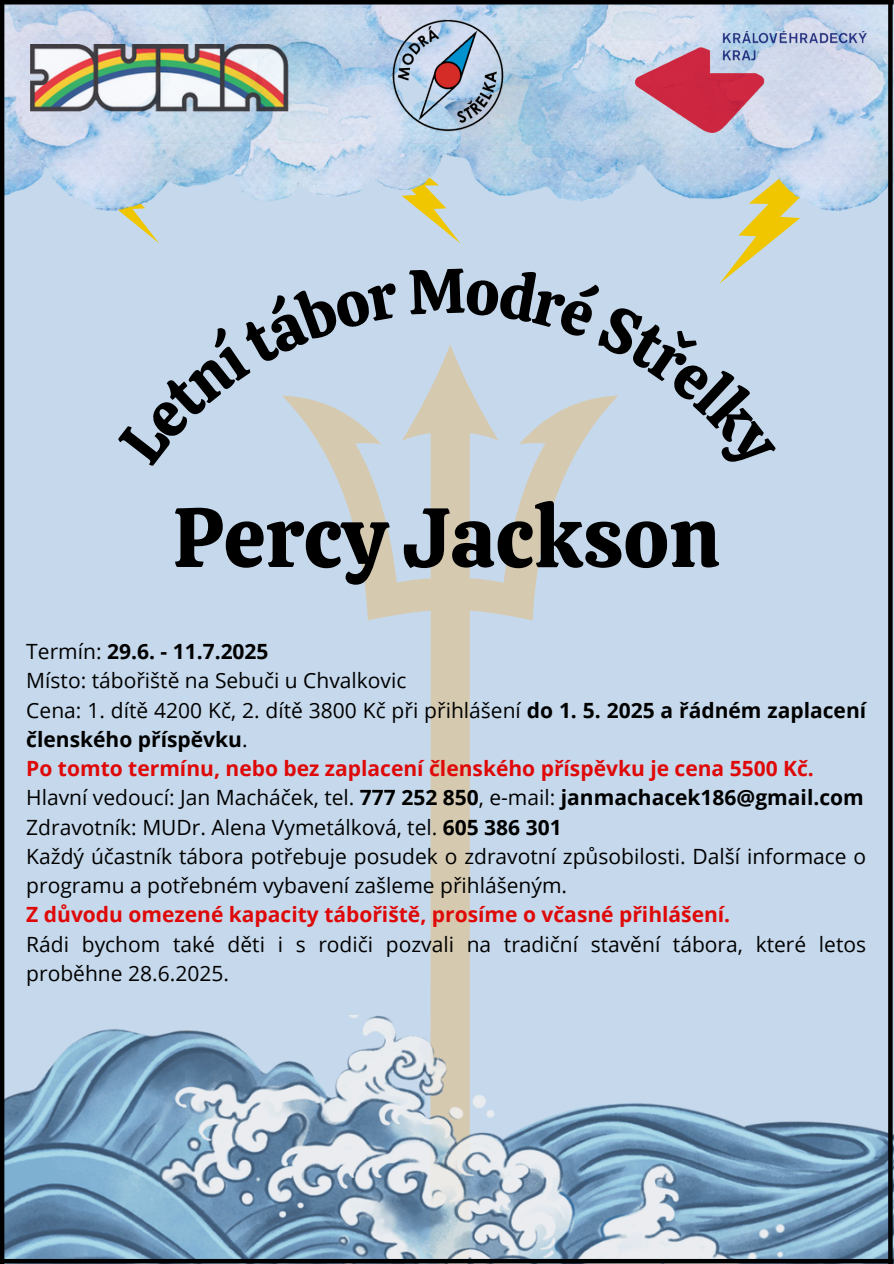
<style>
.page{position:relative;width:894px;height:1264px;background:#fff}
.page>*{position:absolute;margin:0;border:0;box-sizing:border-box;transform-origin:0 0}
.t1{font:84px "Calistoga";color:#000}
.t2{font:21px/29.2px "Open Sans";color:#000}
.t3{font:700 21px "Open Sans";color:#de0908}
.t4{font:700 21px "Open Sans";color:#000}
.s1{font-weight:400}
.s2{font-weight:700}
</style>
<div class="page">
<div style="left:0;top:0;width:893px;height:1263px;background:#c6d9ec"></div>
<img style="left:460px;top:4px;width:433px;height:207px">
<img style="left:460px;top:4px;width:314px;height:96px">
<img style="left:4px;top:4px;width:456px;height:206px">
<svg style="left:336px;top:477px;width:228px;height:538px"></svg>
<img style="left:4px;top:1015px;width:889px;height:243px">
<img style="left:30px;top:45px;width:258px;height:66px">
<img style="left:635px;top:32px;width:231px;height:101px">
<img style="left:387px;top:14px;width:118px;height:119px">
<hr style="left:0;top:0;width:893px;height:4px;background:#000">
<div style="left:0;top:1258px;width:893px;height:5px;background:#000"></div>
<svg style="left:887px;top:4px;width:5px;height:1255px;fill:#000"></svg>
<hr style="left:0;top:0;width:4px;height:1263px;background:#000">
<svg style="left:79px;top:138px;width:750px;height:339px"></svg>
<p class="t1" style="left:173px;top:483px;width:549px">Percy Jackson</p>
<p class="t4" style="left:26px;top:636px;width:244px"><span class="s1">Termín:</span> 29.6. - 11.7.2025</p>
<p class="t2" style="left:26px;top:665px;width:381px">Místo: tábořiště na Sebuči u Chvalkovic</p>
<p class="t2" style="left:26px;top:694px;width:841px">Cena: 1. dítě 4200 Kč, 2. dítě 3800 Kč při přihlášení <span class="s2">do 1. 5. 2025 a řádném zaplacení členského příspěvku</span>.</p>
<p class="t3" style="left:26px;top:753px;width:788px">Po tomto termínu, nebo bez zaplacení členského příspěvku je cena 5500 Kč.</p>
<p class="t2" style="left:26px;top:782px;width:838px">Hlavní vedoucí: Jan Macháček, tel. <span class="s2">777 252 850</span>, e-mail: <span class="s2">janmachacek186@gmail.com</span></p>
<p class="t2" style="left:26px;top:811px;width:536px">Zdravotník: MUDr. Alena Vymetálková, tel. <span class="s2">605 386 301</span></p>
<p class="t2" style="left:26px;top:841px;width:841px">Každý účastník tábora potřebuje posudek o zdravotní způsobilosti. Další informace o programu a potřebném vybavení zašleme přihlášeným.</p>
<p class="t3" style="left:26px;top:900px;width:705px">Z důvodu omezené kapacity tábořiště, prosíme o včasné přihlášení.</p>
<p class="t2" style="left:26px;top:928px;width:841px">Rádi bychom také děti i s rodiči pozvali na tradiční stavění tábora, které letos proběhne 28.6.2025.</p>
</div>
